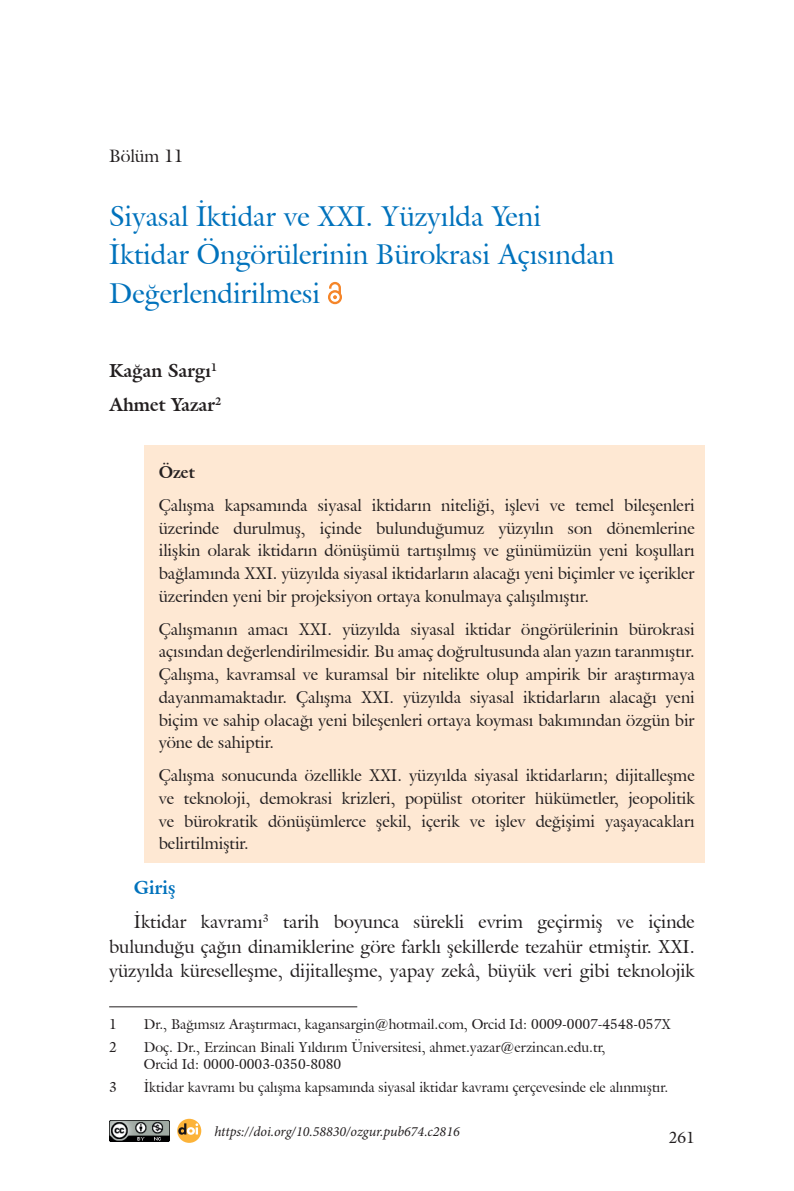
<style>
.page{position:relative;width:794px;height:1191px;background:#fff}
.page>*{position:absolute;margin:0;border:0;box-sizing:border-box;transform-origin:0 0}
.t1{font:28px/38.5px "Galliard IT Cby BT";color:#0072bc}
.t2{font:18.38px/34.5px "Galliard IT Cby BT";color:#231f20}
.t3{font:700 18.38px/34.5px "Galliard IT Cby BT";color:#231f20}
.t4{font:17.5px "Galliard IT Cby BT";color:#231f20}
.t5{font:16.62px/22.8px "Galliard IT Cby BT";color:#231f20;text-align:justify}
.t6{font:700 16.62px "Galliard IT Cby BT";color:#231f20}
.t7{font:15.75px "Galliard IT Cby BT";color:#231f20}
.t8{font:14px/17.5px "Galliard IT Cby BT";color:#231f20}
.t9{font:italic 14px "Minion Pro";color:#231f20}
.s1{font-weight:700;color:#0072bc}
</style>
<div class="page">
<div style="left:144px;top:445px;width:560px;height:47px;background:#fee8d3"></div>
<div style="left:144px;top:478px;width:560px;height:138px;background:#fee8d3"></div>
<div style="left:144px;top:602px;width:560px;height:160px;background:#fee8d3"></div>
<div style="left:144px;top:748px;width:560px;height:115px;background:#fee8d3"></div>
<svg style="left:328px;top:282px;width:14px;height:22px"></svg>
<hr style="left:109px;top:1006px;width:248px;height:1px;background:#231f20">
<img style="left:109px;top:1120px;width:60px;height:21px">
<svg style="left:177px;top:1118px;width:24px;height:24px"></svg>
<svg style="left:178px;top:1123px;width:20px;height:11px"></svg>
<p class="t4" style="left:109px;top:145px;width:76px">Bölüm 11</p>
<h1 class="t1" style="left:109px;top:196px;width:507px">Siyasal İktidar ve XXI. Yüzyılda Yeni<br>İktidar Öngörülerinin Bürokrasi Açısından<br>Değerlendirilmesi</h1>
<p class="t3" style="left:109px;top:353px;width:114px">Kağan Sargı<sup>1<br></sup>Ahmet Yazar<sup>2</sup></p>
<p class="t6" style="left:159px;top:461px;width:38px">Özet</p>
<p class="t5" style="left:159px;top:493px;width:537px">Çalışma kapsamında siyasal iktidarın niteliği, işlevi ve temel bileşenleri üzerinde durulmuş, içinde bulunduğumuz yüzyılın son dönemlerine ilişkin olarak iktidarın dönüşümü tartışılmış ve günümüzün yeni koşulları bağlamında XXI. yüzyılda siyasal iktidarların alacağı yeni biçimler ve içerikler üzerinden yeni bir projeksiyon ortaya konulmaya çalışılmıştır.</p>
<p class="t5" style="left:159px;top:617px;width:537px">Çalışmanın amacı XXI. yüzyılda siyasal iktidar öngörülerinin bürokrasi açısından değerlendirilmesidir. Bu amaç doğrultusunda alan yazın taranmıştır.<br>Çalışma, kavramsal ve kuramsal bir nitelikte olup ampirik bir araştırmaya dayanmamaktadır. Çalışma XXI. yüzyılda siyasal iktidarların alacağı yeni biçim ve sahip olacağı yeni bileşenleri ortaya koyması bakımından özgün bir yöne de sahiptir.</p>
<p class="t5" style="left:159px;top:763px;width:537px">Çalışma sonucunda özellikle XXI. yüzyılda siyasal iktidarların; dijitalleşme ve teknoloji, demokrasi krizleri, popülist otoriter hükümetler, jeopolitik ve bürokratik dönüşümlerce şekil, içerik ve işlev değişimi yaşayacakları belirtilmiştir.</p>
<p class="t2" style="left:134px;top:870px;width:562px"><span class="s1">Giriş<br></span>İktidar kavramı<sup>3</sup> tarih boyunca sürekli evrim geçirmiş ve içinde</p>
<p class="t2" style="left:109px;top:934px;width:587px;line-height:24.5px">bulunduğu çağın dinamiklerine göre farklı şekillerde tezahür etmiştir. XXI. yüzyılda küreselleşme, dijitalleşme, yapay zekâ, büyük veri gibi teknolojik</p>
<p class="t8" style="left:109px;top:1015px;width:9px">1</p>
<p class="t8" style="left:144px;top:1015px;width:528px">Dr., Bağımsız Araştırmacı, kagansargin@hotmail.com, Orcid Id: 0009-0007-4548-057X</p>
<p class="t8" style="left:109px;top:1038px;width:9px">2</p>
<p class="t8" style="left:144px;top:1038px;width:463px">Doç. Dr., Erzincan Binali Yıldırım Üniversitesi, ahmet.yazar@erzincan.edu.tr,<br>Orcid Id: 0000-0003-0350-8080</p>
<p class="t8" style="left:109px;top:1078px;width:9px">3</p>
<p class="t8" style="left:144px;top:1078px;width:526px">İktidar kavramı bu çalışma kapsamında siyasal iktidar kavramı çerçevesinde ele alınmıştır.</p>
<p class="t9" style="left:214px;top:1121px;width:247px">https://doi.org/10.58830/ozgur.pub674.c2816</p>
<p class="t7" style="left:668px;top:1127px;width:28px">261</p>
</div>
